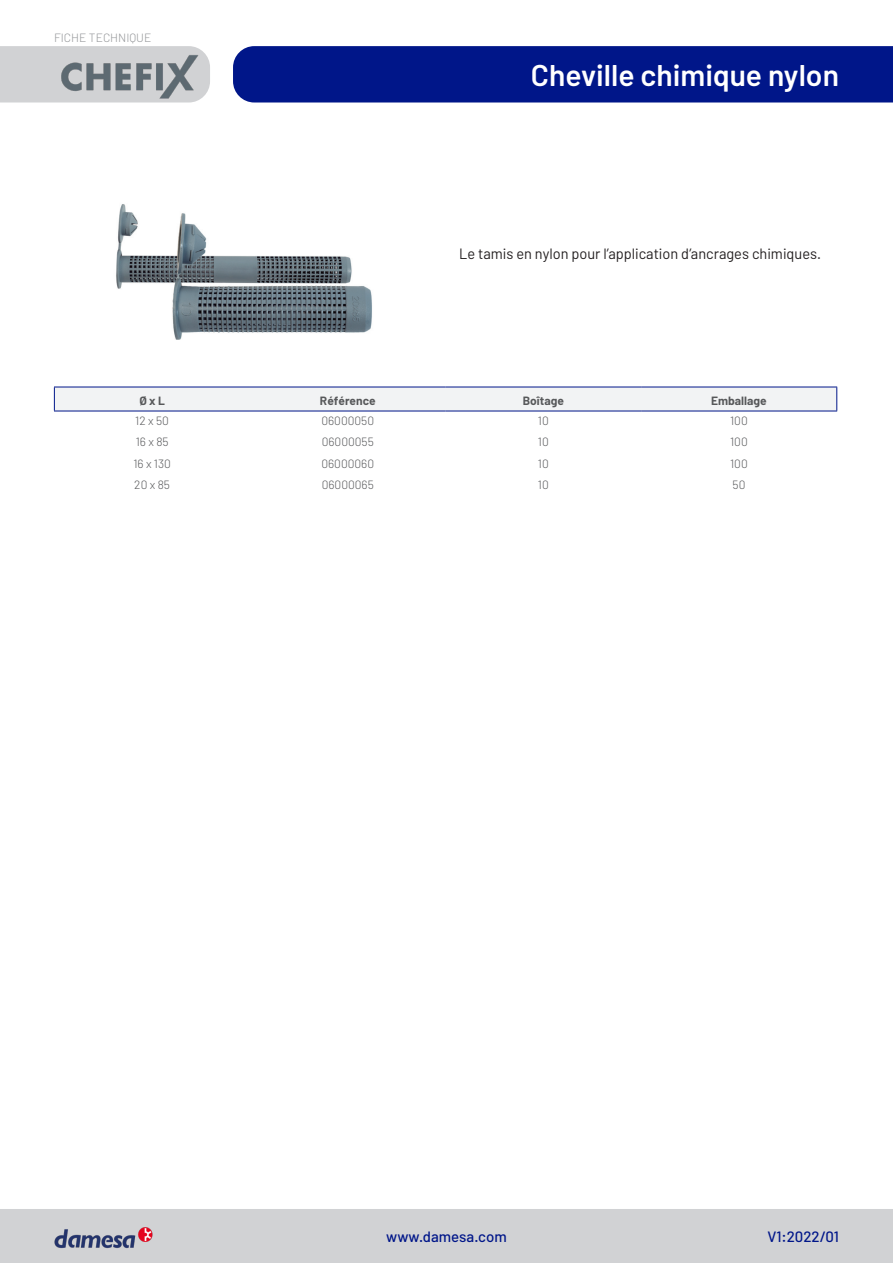
<style>
.page{position:relative;width:893px;height:1263px;background:#fff}
.page>*{position:absolute;margin:0;border:0;box-sizing:border-box;transform-origin:0 0}
.t1{font:600 30px "Barlow";color:#fff}
.t2{font:15px "Barlow";color:#231f20}
.t3{font:500 15px "Barlow";color:#001689}
.t4{font:300 12px "Barlow";color:#57585a}
.t5{font:700 12px "Barlow";color:#57585a}
.t6{font:300 12px "Barlow";color:#939598}
</style>
<div class="page">
<svg style="left:54px;top:387px;width:783px;height:24px"></svg>
<hr style="left:54px;top:411px;width:196px;height:1px;background:#001689">
<hr style="left:250px;top:411px;width:196px;height:1px;background:#001689">
<hr style="left:446px;top:411px;width:195px;height:1px;background:#001689">
<hr style="left:641px;top:411px;width:196px;height:1px;background:#001689">
<div style="left:0;top:46px;width:210px;height:56px;background:#d1d2d4"></div>
<div style="left:0;top:1209px;width:893px;height:54px;background:#d1d2d4"></div>
<div style="left:233px;top:46px;width:660px;height:56px;background:#001689"></div>
<img style="left:54px;top:1224px;width:99px;height:27px">
<img style="left:54px;top:54px;width:147px;height:44px">
<img style="left:116px;top:204px;width:256px;height:135px">
<p class="t6" style="left:54px;top:30px;width:99px">FICHE TECHNIQUE</p>
<p class="t1" style="left:531px;top:57px;width:310px">Cheville chimique nylon</p>
<p class="t2" style="left:459px;top:245px;width:363px">Le tamis en nylon pour l’application d’ancrages chimiques.</p>
<p class="t5" style="left:139px;top:393px;width:27px">Ø x L</p>
<p class="t5" style="left:320px;top:393px;width:57px">Référence</p>
<p class="t5" style="left:523px;top:393px;width:43px">Boîtage</p>
<p class="t5" style="left:711px;top:393px;width:57px">Emballage</p>
<p class="t4" style="left:135px;top:413px;width:35px">12 x 50</p>
<p class="t4" style="left:321px;top:413px;width:54px">06000050</p>
<p class="t4" style="left:538px;top:413px;width:12px">10</p>
<p class="t4" style="left:730px;top:413px;width:19px">100</p>
<p class="t4" style="left:136px;top:435px;width:34px">16 x 85</p>
<p class="t4" style="left:322px;top:435px;width:54px">06000055</p>
<p class="t4" style="left:538px;top:435px;width:12px">10</p>
<p class="t4" style="left:730px;top:435px;width:19px">100</p>
<p class="t4" style="left:133px;top:456px;width:39px">16 x 130</p>
<p class="t4" style="left:321px;top:456px;width:54px">06000060</p>
<p class="t4" style="left:538px;top:456px;width:12px">10</p>
<p class="t4" style="left:730px;top:456px;width:19px">100</p>
<p class="t4" style="left:134px;top:477px;width:37px">20 x 85</p>
<p class="t4" style="left:322px;top:477px;width:54px">06000065</p>
<p class="t4" style="left:538px;top:477px;width:12px">10</p>
<p class="t4" style="left:733px;top:477px;width:14px">50</p>
<p class="t3" style="left:386px;top:1228px;width:122px">www.damesa.com</p>
<p class="t3" style="left:767px;top:1228px;width:73px">V1:2022/01</p>
</div>
